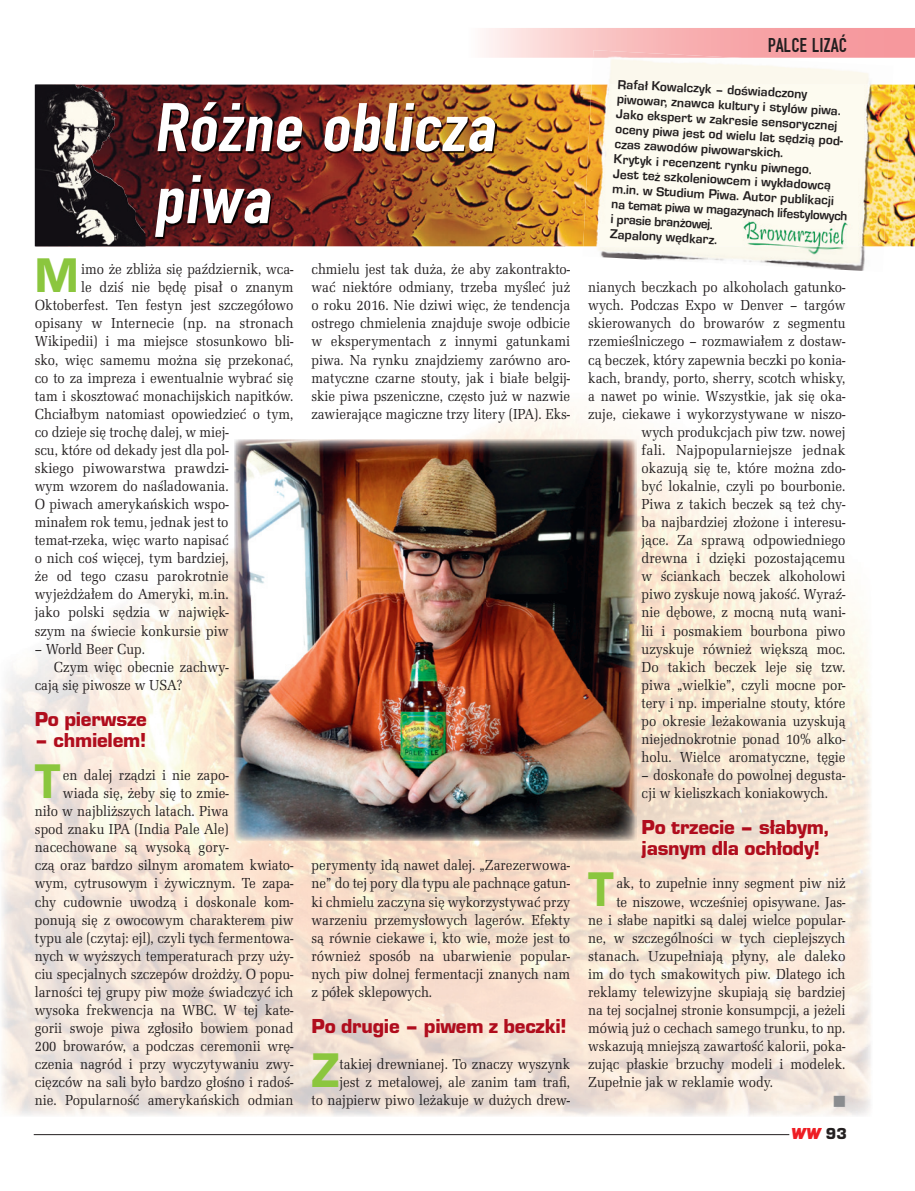
<style>
.page{position:relative;width:915px;height:1191px;background:#fff}
.page>*{position:absolute;margin:0;border:0;box-sizing:border-box;transform-origin:0 0}
.t1{font:72px/72px "Fette Eng DCE";color:#fff;scale:1.15 1}
.t2{font:50.4px "Eurostile TCE Hea";color:#8bc63e;scale:.95 1}
.t3{font:900 21px/21px "Eurostile TCE";letter-spacing:-.01em;color:#b00d1d}
.t4{font:21px "Fette Eng DCE";color:#231f20}
.t5{font:16.5px "Nimbus San DEE Blac Ital";color:#ee1d23}
.t6{font:15px/18px "URW Latino TCE";color:#231f20;text-align:justify;scale:.9 1}
.t7{font:15px "URW Latino TCE";color:#231f20;scale:.92 1}
.t8{font:15px "URW Latino TCE";color:#231f20;scale:.93 1}
.t9{font:15px "URW Latino TCE";color:#231f20;scale:.91 1}
.t10{font:700 13.5px/15px "Eurostile TCE";color:#231f20}
.t11{font:12px "Zapf Dingbats PL";color:#8a8c8f}
.s1{font-family:"Eurostile TCE";font-weight:900;color:#231f20}
</style>
<div class="page">
<svg style="left:486px;top:28px;width:428px;height:30px;background:#f8b5b7"></svg>
<hr style="left:34px;top:1134px;width:755px;height:1px;background:#231f20">
<img style="left:2px;top:549px;width:254px;height:567px">
<img style="left:616px;top:441px;width:255px;height:675px">
<img style="left:145px;top:85px;width:769px;height:161px">
<img style="left:593px;top:50px;width:144px;height:8px">
<img style="left:582px;top:246px;width:301px;height:25px">
<img style="left:583px;top:85px;width:309px;height:161px">
<img style="left:35px;top:85px;width:110px;height:161px">
<img style="left:156px;top:103px;width:340px;height:135px">
<img style="left:234px;top:439px;width:402px;height:401px">
<h1 class="t1" style="left:153px;top:93px;width:307px">Różne oblicza piwa</h1>
<h2 class="t2" style="left:35px;top:248px;width:48px">M</h2>
<p class="t6" style="left:81px;top:260px;width:237px">imo że zbliża się październik, wca-</p>
<p class="t6" style="left:81px;top:278px;width:237px">le dziś nie będę pisał o znanym</p>
<p class="t6" style="left:35px;top:296px;width:289px">Oktoberfest. Ten festyn jest szczegółowo</p>
<p class="t7" style="left:35px;top:314px;width:282px">opisany w Internecie (np. na stronach</p>
<p class="t6" style="left:35px;top:332px;width:289px">Wikipedii) i ma miejsce stosunkowo bli-</p>
<p class="t6" style="left:35px;top:351px;width:289px">sko, więc samemu można się przekonać,</p>
<p class="t6" style="left:35px;top:369px;width:289px">co to za impreza i ewentualnie wybrać się</p>
<p class="t6" style="left:35px;top:387px;width:289px">tam i skosztować monachijskich napitków.</p>
<p class="t6" style="left:35px;top:405px;width:289px">Chciałbym natomiast opowiedzieć o tym,</p>
<p class="t6" style="left:35px;top:423px;width:217px">co dzieje się trochę dalej, w miej-</p>
<p class="t6" style="left:35px;top:441px;width:217px">scu, które od dekady jest dla pol-</p>
<p class="t8" style="left:35px;top:459px;width:210px">skiego piwowarstwa prawdzi-</p>
<p class="t6" style="left:35px;top:477px;width:217px">wym wzorem do naśladowania.</p>
<p class="t6" style="left:35px;top:495px;width:217px">O piwach amerykańskich wspo-</p>
<p class="t6" style="left:35px;top:513px;width:217px">minałem rok temu, jednak jest to</p>
<p class="t6" style="left:35px;top:531px;width:217px">temat-rzeka, więc warto napisać</p>
<p class="t6" style="left:35px;top:549px;width:217px">o nich coś więcej, tym bardziej,</p>
<p class="t9" style="left:35px;top:567px;width:214px">że od tego czasu parokrotnie</p>
<p class="t6" style="left:35px;top:585px;width:217px">wyjeżdżałem do Ameryki, m.in.</p>
<p class="t6" style="left:35px;top:603px;width:217px">jako polski sędzia w najwięk-</p>
<p class="t6" style="left:35px;top:621px;width:217px">szym na świecie konkursie piw</p>
<p class="t6" style="left:35px;top:639px;width:124px">– World Beer Cup.</p>
<p class="t6" style="left:54px;top:658px;width:195px">Czym więc obecnie zachwy-</p>
<p class="t6" style="left:35px;top:676px;width:166px">cają się piwosze w USA?</p>
<h3 class="t3" style="left:35px;top:708px;width:113px">Po pierwsze</h3>
<h3 class="t3" style="left:35px;top:729px;width:113px">– chmielem!</h3>
<h2 class="t2" style="left:35px;top:753px;width:29px">T</h2>
<p class="t6" style="left:63px;top:766px;width:185px">en dalej rządzi i nie zapo-</p>
<p class="t6" style="left:63px;top:784px;width:185px">wiada się, żeby się to zmie-</p>
<p class="t6" style="left:35px;top:802px;width:217px">niło w najbliższych latach. Piwa</p>
<p class="t6" style="left:35px;top:820px;width:217px">spod znaku IPA (India Pale Ale)</p>
<p class="t6" style="left:35px;top:838px;width:217px">nacechowane są wysoką gory-</p>
<p class="t6" style="left:35px;top:856px;width:289px">czą oraz bardzo silnym aromatem kwiato-</p>
<p class="t6" style="left:35px;top:874px;width:289px">wym, cytrusowym i żywicznym. Te zapa-</p>
<p class="t6" style="left:35px;top:892px;width:289px">chy cudownie uwodzą i doskonale kom-</p>
<p class="t6" style="left:35px;top:910px;width:289px">ponują się z owocowym charakterem piw</p>
<p class="t6" style="left:35px;top:928px;width:289px">typu ale (czytaj: ejl), czyli tych fermentowa-</p>
<p class="t6" style="left:35px;top:946px;width:289px">nych w wyższych temperaturach przy uży-</p>
<p class="t6" style="left:35px;top:965px;width:289px">ciu specjalnych szczepów drożdży. O popu-</p>
<p class="t6" style="left:35px;top:983px;width:289px">larności tej grupy piw może świadczyć ich</p>
<p class="t6" style="left:35px;top:1001px;width:289px">wysoka frekwencja na WBC. W tej kate-</p>
<p class="t6" style="left:35px;top:1019px;width:289px">gorii swoje piwa zgłosiło bowiem ponad</p>
<p class="t6" style="left:35px;top:1037px;width:289px">200 browarów, a podczas ceremonii wrę-</p>
<p class="t6" style="left:35px;top:1055px;width:289px">czenia nagród i przy wyczytywaniu zwy-</p>
<p class="t6" style="left:35px;top:1073px;width:289px">cięzców na sali było bardzo głośno i radoś-</p>
<p class="t6" style="left:35px;top:1091px;width:289px">nie. Popularność amerykańskich odmian</p>
<p class="t6" style="left:311px;top:260px;width:289px">chmielu jest tak duża, że aby zakontrakto&shy;wać niektóre odmiany, trzeba myśleć już o roku 2016. Nie dziwi więc, że tendencja ostrego chmielenia znajduje swoje odbicie w eksperymentach z innymi gatunkami piwa. Na rynku znajdziemy zarówno aro&shy;matyczne czarne stouty, jak i białe belgij&shy;skie piwa pszeniczne, często już w nazwie zawierające magiczne trzy litery (IPA). Eks-</p>
<p class="t6" style="left:311px;top:856px;width:289px">perymenty idą nawet dalej. „Zarezerwowa&shy;ne” do tej pory dla typu ale pachnące gatun&shy;ki chmielu zaczyna się wykorzystywać przy warzeniu przemysłowych lagerów. Efekty są równie ciekawe i, kto wie, może jest to również sposób na ubarwienie popular&shy;nych piw dolnej fermentacji znanych nam z półek sklepowych.</p>
<h3 class="t3" style="left:311px;top:1015px;width:257px">Po drugie – piwem z beczki!</h3>
<h2 class="t2" style="left:311px;top:1042px;width:31px">Z</h2>
<p class="t6" style="left:311px;top:1055px;width:289px;text-align:right">takiej drewnianej. To znaczy wyszynk<br>jest z metalowej, ale zanim tam trafi,<br>to najpierw piwo leżakuje w dużych drew-</p>
<h3 class="t4" style="left:767px;top:33px;width:80px">PALCE LIZAĆ</h3>
<p class="t10" style="left:618px;top:77px;width:237px;rotate:3deg">Rafał Kowalczyk – doświadczony piwowar, znawca kultury i stylów piwa.<br>Jako ekspert w zakresie sensorycznej oceny piwa jest od wielu lat sędzią pod&shy;czas zawodów piwowarskich.<br>Krytyk i recenzent rynku piwnego.<br>Jest też szkoleniowcem i wykładowcą<br>m .in. w Studium Piwa. Autor publikacji na tem at piwa w m agazynach lifestylowych i prasie branżowej.<br>Zapalony wędkarz.</p>
<p class="t6" style="left:588px;top:278px;width:287px;text-align:right">nianych beczkach po alkoholach gatunko&shy;wych. Podczas Expo w Denver – targów skierowanych do browarów z segmentu rzemieślniczego – rozmawiałem z dostaw&shy;cą beczek, który zapewnia beczki po konia&shy;kach, brandy, porto, sherry, scotch whisky, a nawet po winie. Wszystkie, jak się oka&shy;zuje, ciekawe i wykorzystywane w niszo&shy;wych produkcjach piw tzw. nowej<br>fali. Najpopularniejsze jednak<br>okazują się te, które można zdo-<br>być lokalnie, czyli po bourbonie.<br>Piwa z takich beczek są też chy-<br>ba najbardziej złożone i interesu-<br>jące. Za sprawą odpowiedniego<br>drewna i dzięki pozostającemu<br>w ściankach beczek alkoholowi<br>piwo zyskuje nową jakość. Wyraź-<br>nie dębowe, z mocną nutą wani-<br>lii i posmakiem bourbona piwo uzyskuje również większą moc.<br>Do takich beczek leje się tzw.<br>piwa „wielkie”, czyli mocne por-<br>tery i np. imperialne stouty, które<br>po okresie leżakowania uzyskują niejednokrotnie ponad 10% alko-<br>holu. Wielce aromatyczne, tęgie</p>
<p class="t6" style="left:641px;top:766px;width:228px">– doskonałe do powolnej degusta&shy;cji w kieliszkach koniakowych.</p>
<h3 class="t3" style="left:641px;top:817px;width:189px">Po trzecie – słabym, jasnym dla ochłody!</h3>
<h2 class="t2" style="left:588px;top:862px;width:29px">T</h2>
<p class="t6" style="left:616px;top:874px;width:256px">ak, to zupełnie inny segment piw niż</p>
<p class="t6" style="left:616px;top:892px;width:256px">te niszowe, wcześniej opisywane. Jas-</p>
<p class="t6" style="left:588px;top:910px;width:287px">ne i słabe napitki są dalej wielce popular-</p>
<p class="t6" style="left:588px;top:928px;width:287px">ne, w szczególności w tych cieplejszych</p>
<p class="t7" style="left:588px;top:946px;width:281px">stanach. Uzupełniają płyny, ale daleko</p>
<p class="t6" style="left:588px;top:965px;width:287px">im do tych smakowitych piw. Dlatego ich</p>
<p class="t6" style="left:588px;top:983px;width:287px">reklamy telewizyjne skupiają się bardziej</p>
<p class="t6" style="left:588px;top:1001px;width:287px">na tej socjalnej stronie konsumpcji, a jeżeli</p>
<p class="t6" style="left:588px;top:1019px;width:287px">mówią już o cechach samego trunku, to np.</p>
<p class="t6" style="left:588px;top:1037px;width:287px">wskazują mniejszą zawartość kalorii, poka-</p>
<p class="t6" style="left:588px;top:1055px;width:287px">zując płaskie brzuchy modeli i modelek.</p>
<p class="t6" style="left:588px;top:1073px;width:207px">Zupełnie jak w reklamie wody.</p>
<p class="t11" style="left:833px;top:1095px;width:13px">■</p>
<p class="t5" style="left:790px;top:1124px;width:58px">WW <span class="s1">93</span></p>
</div>
